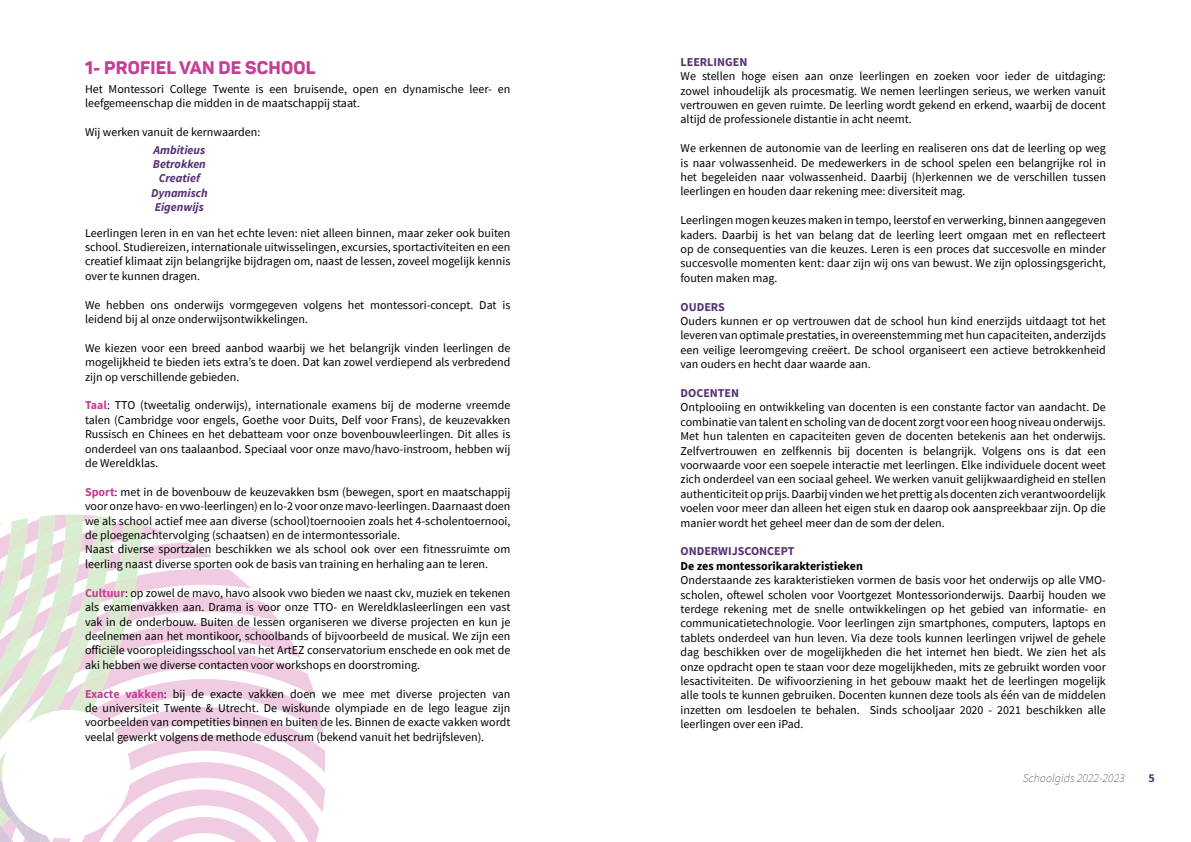
<style>
.page{position:relative;width:1191px;height:842px;background:#fff}
.page>*{position:absolute;margin:0;border:0;box-sizing:border-box;transform-origin:0 0}
.t1{font:800 18px "Panton W01";letter-spacing:.01em;color:#c63d96}
.t2{font:12px/14.4px "Source Sans Pro";color:#000;text-align:justify}
.t3{font:italic 700 12px/14.4px "Source Sans Pro";color:#553175;text-align:center}
.t4{font:700 12px "Source Sans Pro";color:#553175}
.t5{font:700 12px "Source Sans Pro";color:#000}
.t6{font:italic 300 12px "Source Sans Pro";color:#6f6f6f}
.s1{font-weight:700;color:#c63d96}
</style>
<div class="page">
<svg style="left:0;top:514px;width:324px;height:328px"></svg>
<h1 class="t1" style="left:85px;top:58px;width:232px">1- PROFIEL VAN DE SCHOOL</h1>
<p class="t2" style="left:85px;top:81px;width:427px">Het Montessori College Twente is een bruisende, open en dynamische leer- en leefgemeenschap die midden in de maatschappij staat.</p>
<p class="t2" style="left:85px;top:125px;width:177px">Wij werken vanuit de kernwaarden:</p>
<p class="t3" style="left:151px;top:142px;width:58px">Ambitieus<br>Betrokken<br>Creatief<br>Dynamisch<br>Eigenwijs</p>
<p class="t2" style="left:85px;top:225px;width:427px">Leerlingen leren in en van het echte leven: niet alleen binnen, maar zeker ook buiten school. Studiereizen, internationale uitwisselingen, excursies, sportactiviteiten en een creatief klimaat zijn belangrijke bijdragen om, naast de lessen, zoveel mogelijk kennis over te kunnen dragen.</p>
<p class="t2" style="left:85px;top:297px;width:427px">We hebben ons onderwijs vormgegeven volgens het montessori-concept. Dat is leidend bij al onze onderwijsontwikkelingen.</p>
<p class="t2" style="left:85px;top:341px;width:427px">We kiezen voor een breed aanbod waarbij we het belangrijk vinden leerlingen de mogelijkheid te bieden iets extra’s te doen. Dat kan zowel verdiepend als verbredend zijn op verschillende gebieden.</p>
<p class="t2" style="left:85px;top:398px;width:427px"><span class="s1">Taal</span>: TTO (tweetalig onderwijs), internationale examens bij de moderne vreemde talen (Cambridge voor engels, Goethe voor Duits, Delf voor Frans), de keuzevakken Russisch en Chinees en het debatteam voor onze bovenbouwleerlingen. Dit alles is onderdeel van ons taalaanbod. Speciaal voor onze mavo/havo-instroom, hebben wij de Wereldklas.</p>
<p class="t2" style="left:85px;top:485px;width:427px;text-align:left"><span class="s1">Sport</span>: met in de bovenbouw de keuzevakken bsm (bewegen, sport en maatschappij voor onze havo- en vwo-leerlingen) en lo-2 voor onze mavo-leerlingen. Daarnaast doen we als school actief mee aan diverse (school)toernooien zoals het 4-scholentoernooi, de ploegenachtervolging (schaatsen) en de intermontessoriale.<br>Naast diverse sportzalen beschikken we als school ook over een fitnessruimte om leerling naast diverse sporten ook de basis van training en herhaling aan te leren.</p>
<p class="t2" style="left:85px;top:585px;width:427px"><span class="s1">Cultuur</span>: op zowel de mavo, havo alsook vwo bieden we naast ckv, muziek en tekenen als examenvakken aan. Drama is voor onze TTO- en Wereldklasleerlingen een vast vak in de onderbouw. Buiten de lessen organiseren we diverse projecten en kun je deelnemen aan het montikoor, schoolbands of bijvoorbeeld de musical. We zijn een officiële vooropleidingsschool van het ArtEZ conservatorium enschede en ook met de aki hebben we diverse contacten voor workshops en doorstroming.</p>
<p class="t2" style="left:85px;top:686px;width:427px"><span class="s1">Exacte vakken</span>: bij de exacte vakken doen we mee met diverse projecten van de universiteit Twente &amp; Utrecht. De wiskunde olympiade en de lego league zijn voorbeelden van competities binnen en buiten de les. Binnen de exacte vakken wordt veelal gewerkt volgens de methode eduscrum (bekend vanuit het bedrijfsleven).</p>
<p class="t4" style="left:680px;top:54px;width:68px">LEERLINGEN</p>
<p class="t2" style="left:680px;top:69px;width:427px">We stellen hoge eisen aan onze leerlingen en zoeken voor ieder de uitdaging: zowel inhoudelijk als procesmatig. We nemen leerlingen serieus, we werken vanuit vertrouwen en geven ruimte. De leerling wordt gekend en erkend, waarbij de docent altijd de professionele distantie in acht neemt.</p>
<p class="t2" style="left:680px;top:141px;width:427px">We erkennen de autonomie van de leerling en realiseren ons dat de leerling op weg is naar volwassenheid. De medewerkers in de school spelen een belangrijke rol in het begeleiden naar volwassenheid. Daarbij (h)erkennen we de verschillen tussen leerlingen en houden daar rekening mee: diversiteit mag.</p>
<p class="t2" style="left:680px;top:213px;width:427px">Leerlingen mogen keuzes maken in tempo, leerstof en verwerking, binnen aangegeven kaders. Daarbij is het van belang dat de leerling leert omgaan met en reflecteert op de consequenties van die keuzes. Leren is een proces dat succesvolle en minder succesvolle momenten kent: daar zijn wij ons van bewust. We zijn oplossingsgericht, fouten maken mag.</p>
<p class="t4" style="left:680px;top:298px;width:46px">OUDERS</p>
<p class="t2" style="left:680px;top:314px;width:427px">Ouders kunnen er op vertrouwen dat de school hun kind enerzijds uitdaagt tot het leveren van optimale prestaties, in overeenstemming met hun capaciteiten, anderzijds een veilige leeromgeving creëert. De school organiseert een actieve betrokkenheid van ouders en hecht daar waarde aan.</p>
<p class="t4" style="left:680px;top:385px;width:60px">DOCENTEN</p>
<p class="t2" style="left:680px;top:400px;width:427px">Ontplooiing en ontwikkeling van docenten is een constante factor van aandacht. De combinatie van talent en scholing van de docent zorgt voor een hoog niveau onderwijs.<br>Met hun talenten en capaciteiten geven de docenten betekenis aan het onderwijs.<br>Zelfvertrouwen en zelfkennis bij docenten is belangrijk. Volgens ons is dat een voorwaarde voor een soepele interactie met leerlingen. Elke individuele docent weet zich onderdeel van een sociaal geheel. We werken vanuit gelijkwaardigheid en stellen authenticiteit op prijs. Daarbij vinden we het prettig als docenten zich verantwoordelijk voelen voor meer dan alleen het eigen stuk en daarop ook aanspreekbaar zijn. Op die manier wordt het geheel meer dan de som der delen.</p>
<p class="t4" style="left:680px;top:543px;width:115px">ONDERWIJSCONCEPT</p>
<p class="t5" style="left:680px;top:558px;width:184px">De zes montessorikarakteristieken</p>
<p class="t2" style="left:680px;top:573px;width:427px">Onderstaande zes karakteristieken vormen de basis voor het onderwijs op alle VMO&shy;scholen, oftewel scholen voor Voortgezet Montessorionderwijs. Daarbij houden we terdege rekening met de snelle ontwikkelingen op het gebied van informatie- en communicatietechnologie. Voor leerlingen zijn smartphones, computers, laptops en tablets onderdeel van hun leven. Via deze tools kunnen leerlingen vrijwel de gehele dag beschikken over de mogelijkheden die het internet hen biedt. We zien het als onze opdracht open te staan voor deze mogelijkheden, mits ze gebruikt worden voor lesactiviteiten. De wifivoorziening in het gebouw maakt het de leerlingen mogelijk alle tools te kunnen gebruiken. Docenten kunnen deze tools als één van de middelen inzetten om lesdoelen te behalen. Sinds schooljaar 2020 - 2021 beschikken alle leerlingen over een iPad.</p>
<p class="t6" style="left:1022px;top:770px;width:103px">Schoolgids 2022-2023</p>
<p class="t4" style="left:1148px;top:769px;width:8px">5</p>
</div>
